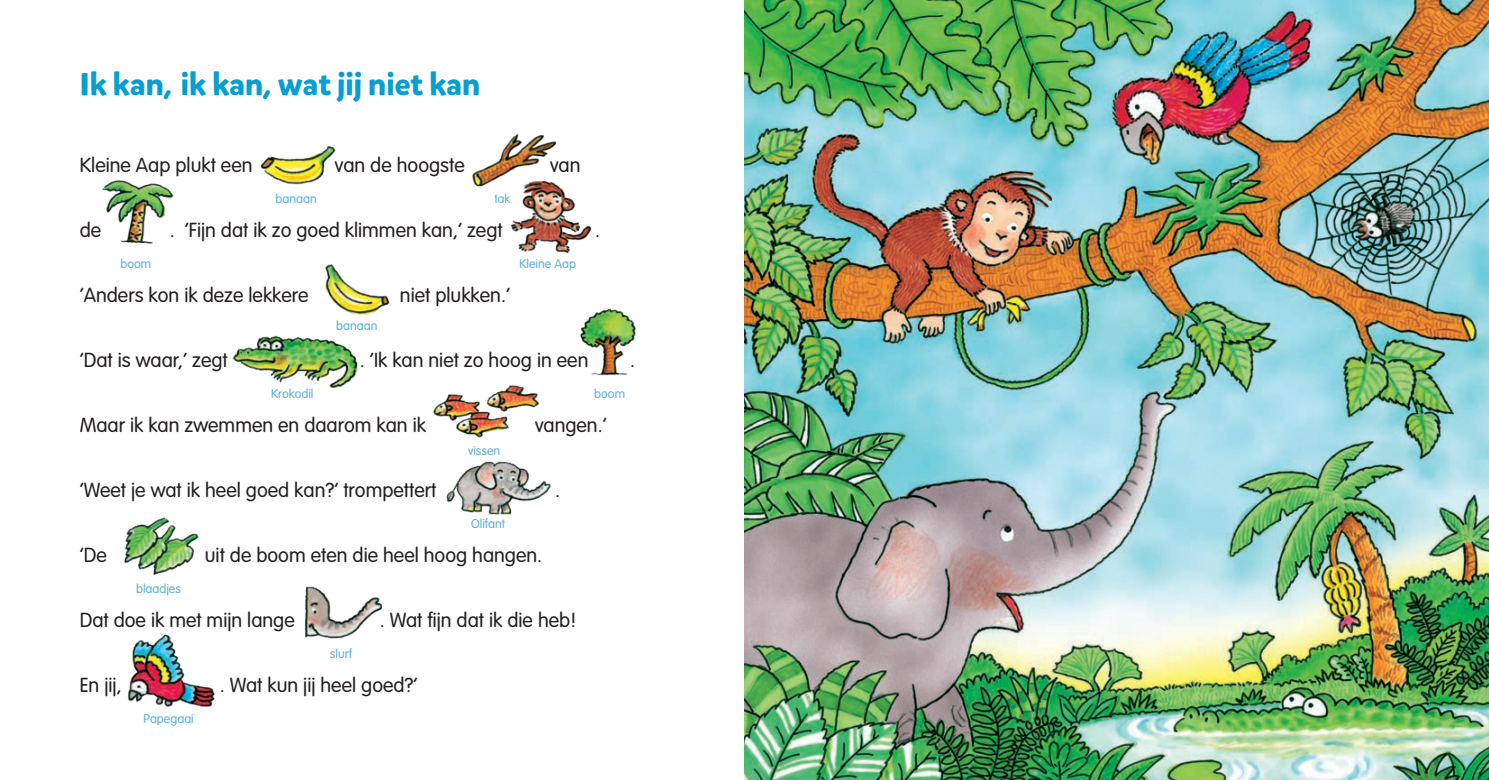
<style>
.page{position:relative;width:1489px;height:780px;background:#fff}
.page>*{position:absolute;margin:0;border:0;box-sizing:border-box;transform-origin:0 0}
.t1{font:31.25px "Raspberry";color:#079ed2}
.t2{font:300 20px "VAG Rounded";color:#231f20}
.t3{font:300 12.5px "VAG Rounded";color:#5cb1dd}
.s1{font-family:"VAG Rounded";font-weight:700}
</style>
<div class="page">
<img style="left:744px;top:0;width:744px;height:780px">
<img style="left:260px;top:146px;width:76px;height:39px">
<img style="left:472px;top:134px;width:85px;height:53px">
<img style="left:102px;top:180px;width:72px;height:64px">
<img style="left:503px;top:172px;width:89px;height:82px">
<img style="left:324px;top:264px;width:66px;height:52px">
<img style="left:232px;top:335px;width:126px;height:54px">
<img style="left:580px;top:308px;width:56px;height:68px">
<img style="left:433px;top:394px;width:76px;height:44px">
<img style="left:446px;top:461px;width:105px;height:54px">
<img style="left:124px;top:517px;width:75px;height:57px">
<img style="left:304px;top:586px;width:79px;height:53px">
<img style="left:128px;top:634px;width:87px;height:73px">
<img style="left:463px;top:385px;width:76px;height:34px">
<h1 class="t1" style="left:80px;top:64px;width:402px">Ik kan<span class="s1">,</span> ik kan<span class="s1">,</span> wat jij niet kan</h1>
<p class="t2" style="left:80px;top:154px;width:174px">Kleine Aap plukt een</p>
<p class="t2" style="left:335px;top:154px;width:131px">van de hoogste</p>
<p class="t2" style="left:550px;top:154px;width:32px">van</p>
<p class="t3" style="left:275px;top:191px;width:43px">banaan</p>
<p class="t3" style="left:494px;top:191px;width:17px">tak</p>
<p class="t2" style="left:80px;top:219px;width:23px">de</p>
<p class="t2" style="left:170px;top:219px;width:334px">. ‘Fijn dat ik zo goed klimmen kan,’ zegt</p>
<p class="t3" style="left:120px;top:256px;width:32px">boom</p>
<p class="t3" style="left:519px;top:256px;width:58px">Kleine Aap</p>
<p class="t2" style="left:80px;top:284px;width:230px">‘Anders kon ik deze lekkere</p>
<p class="t2" style="left:400px;top:284px;width:112px">niet plukken.’</p>
<p class="t3" style="left:336px;top:318px;width:43px">banaan</p>
<p class="t2" style="left:80px;top:349px;width:149px">‘Dat is waar,’ zegt</p>
<p class="t2" style="left:360px;top:349px;width:230px">. ‘Ik kan niet zo hoog in een</p>
<p class="t2" style="left:595px;top:219px;width:6px">.</p>
<p class="t2" style="left:630px;top:349px;width:6px">.</p>
<p class="t3" style="left:271px;top:386px;width:44px">Krokodil</p>
<p class="t3" style="left:594px;top:386px;width:32px">boom</p>
<p class="t2" style="left:80px;top:414px;width:348px">Maar ik kan zwemmen en daarom kan ik</p>
<p class="t2" style="left:535px;top:414px;width:73px">vangen.’</p>
<p class="t2" style="left:80px;top:479px;width:358px">‘Weet je wat ik heel goed kan?’ trompettert</p>
<p class="t3" style="left:468px;top:443px;width:34px">vissen</p>
<p class="t3" style="left:471px;top:516px;width:35px">Olifant</p>
<p class="t2" style="left:80px;top:544px;width:29px">‘De</p>
<p class="t2" style="left:205px;top:544px;width:339px">uit de boom eten die heel hoog hangen.</p>
<p class="t3" style="left:136px;top:581px;width:46px">blaadjes</p>
<p class="t2" style="left:555px;top:479px;width:6px">.</p>
<p class="t2" style="left:80px;top:609px;width:216px">Dat doe ik met mijn lange</p>
<p class="t2" style="left:380px;top:609px;width:198px">. Wat fijn dat ik die heb!</p>
<p class="t3" style="left:330px;top:646px;width:23px">slurf</p>
<p class="t2" style="left:80px;top:674px;width:43px">En jij,</p>
<p class="t2" style="left:220px;top:674px;width:199px">. Wat kun jij heel goed?’</p>
<p class="t3" style="left:143px;top:711px;width:52px">Papegaai</p>
</div>
